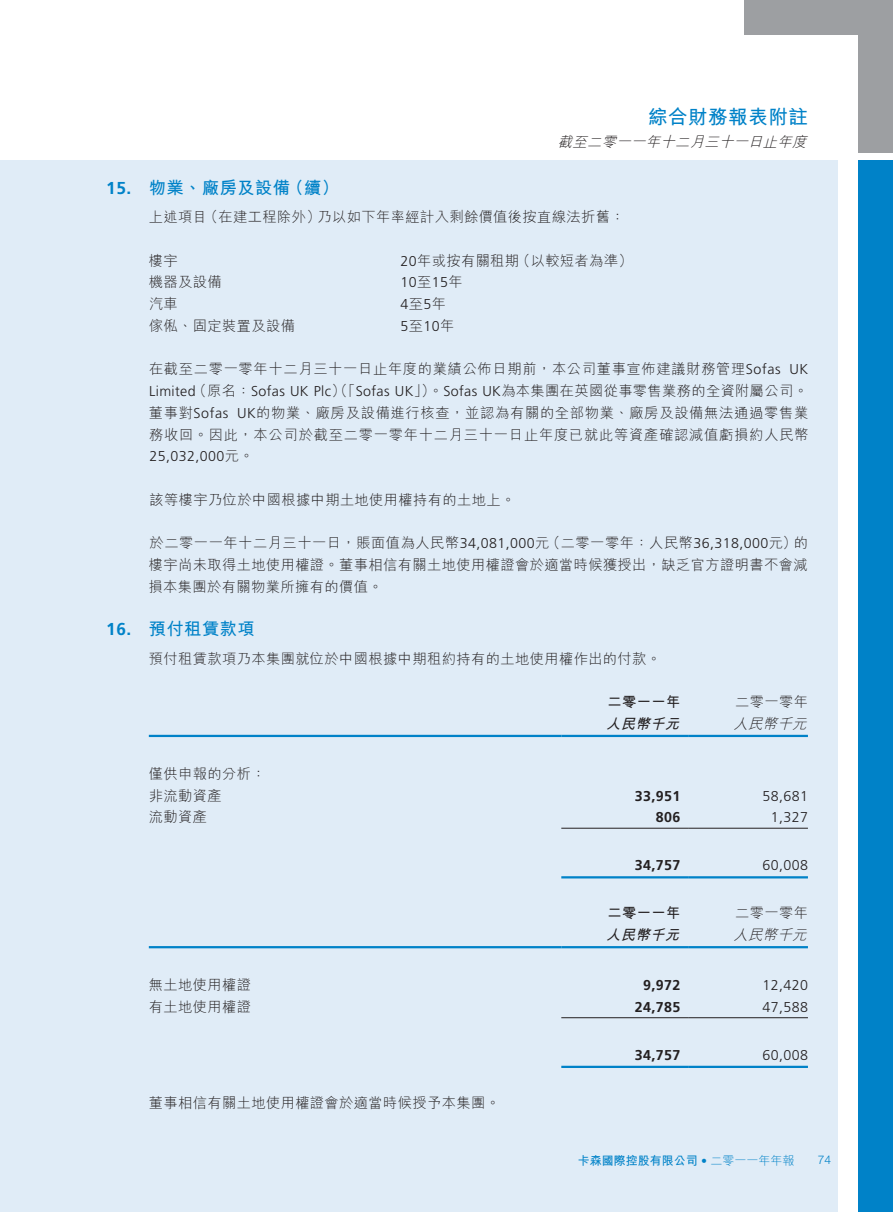
<style>
.page{position:relative;width:893px;height:1212px;background:#fff}
.page>*{position:absolute;margin:0;border:0;box-sizing:border-box;transform-origin:0 0}
.t1{font:700 19.5px "M Hei HK";letter-spacing:.03em;color:#0082c8}
.t2{font:700 17.25px "M Hei HK";letter-spacing:.03em;color:#0082c8}
.t3{font:300 14.25px/21.8px "M Hei HK";letter-spacing:.03em;color:#231f20;text-align:justify}
.t4{font:300 14.25px "Frutiger LT Std";letter-spacing:.03em;color:#231f20}
.t5{font:300 14.25px/21.8px "M Hei HK";letter-spacing:.055em;color:#231f20}
.t6{font:300 14.25px "M Hei HK";letter-spacing:.05em;color:#231f20}
.t7{font:700 14.25px "Frutiger LT Std";letter-spacing:.03em;color:#231f20}
.t8{font:italic 300 14.25px "M Hei HK";color:#231f20}
.t9{font:700 14.25px "M Hei HK";letter-spacing:.03em;color:#231f20}
.t10{font:italic 700 14.25px "M Hei HK";color:#231f20}
.t11{font:700 12px "M Hei HK";color:#0082c8}
.t12{font:300 12px "Helvetica Neue LT Std";color:#0082c8}
.s1{font-family:"Frutiger LT Std"}
.s2{font-family:"M Hei HK"}
.s3{font-family:"Frutiger LT Std";font-weight:300}
.s4{font-weight:300}
</style>
<div class="page">
<div style="left:0;top:160px;width:838px;height:1052px;background:#e0ecf7"></div>
<div style="left:859px;top:160px;width:34px;height:1052px;background:#0082c8"></div>
<div style="left:859px;top:0;width:34px;height:152px;background:#9d9fa2"></div>
<div style="left:744px;top:0;width:149px;height:34px;background:#9d9fa2"></div>
<hr style="left:149px;top:735px;width:412px;height:2px;background:#0082c8">
<hr style="left:561px;top:735px;width:128px;height:2px;background:#0082c8">
<hr style="left:689px;top:735px;width:119px;height:2px;background:#0082c8">
<hr style="left:561px;top:828px;width:128px;height:1px;background:#231f20">
<hr style="left:689px;top:828px;width:119px;height:1px;background:#231f20">
<hr style="left:561px;top:876px;width:128px;height:2px;background:#0082c8">
<hr style="left:689px;top:876px;width:119px;height:2px;background:#0082c8">
<hr style="left:149px;top:946px;width:412px;height:2px;background:#0082c8">
<hr style="left:561px;top:946px;width:128px;height:2px;background:#0082c8">
<hr style="left:689px;top:946px;width:119px;height:2px;background:#0082c8">
<hr style="left:561px;top:1017px;width:128px;height:1px;background:#231f20">
<hr style="left:689px;top:1017px;width:119px;height:1px;background:#231f20">
<hr style="left:561px;top:1066px;width:128px;height:2px;background:#0082c8">
<hr style="left:689px;top:1066px;width:119px;height:2px;background:#0082c8">
<h1 class="t1" style="left:648px;top:102px;width:161px">綜合財務報表附註</h1>
<p class="t8" style="left:558px;top:132px;width:255px">截至二零一一年十二月三十一日止年度</p>
<p class="t2" style="left:106px;top:175px;width:234px"><span class="s1">15.</span> 物業、廠房及設備（續）</p>
<p class="t3" style="left:149px;top:205px;width:477px">上述項目（在建工程除外）乃以如下年率經計入剩餘價值後按直線法折舊：</p>
<p class="t3" style="left:149px;top:249px;width:30px">樓宇</p>
<p class="t3" style="left:400px;top:249px;width:234px"><span class="s1">20</span>年或按有關租期（以較短者為準）</p>
<p class="t3" style="left:149px;top:271px;width:74px">機器及設備</p>
<p class="t4" style="left:400px;top:274px;width:64px">10<span class="s2">至</span>15<span class="s2">年</span></p>
<p class="t3" style="left:149px;top:292px;width:30px">汽車</p>
<p class="t4" style="left:400px;top:296px;width:47px">4<span class="s2">至</span>5<span class="s2">年</span></p>
<p class="t3" style="left:149px;top:314px;width:148px">傢俬、固定裝置及設備</p>
<p class="t4" style="left:401px;top:318px;width:55px">5<span class="s2">至</span>10<span class="s2">年</span></p>
<p class="t6" style="left:149px;top:359px;width:661px">在截至二零一零年十二月三十一日止年度的業績公佈日期前，本公司董事宣佈建議財務管理<span class="s1">Sofas UK</span></p>
<p class="t4" style="left:149px;top:383px;width:660px">Limited<span class="s2">（原名：</span>Sofas UK Plc<span class="s2">）（「</span>Sofas UK<span class="s2">」）。</span>Sofas UK<span class="s2">為本集團在英國從事零售業務的全資附屬公司。</span></p>
<p class="t5" style="left:149px;top:401px;width:661px">董事對<span class="s1">Sofas UK</span>的物業、廠房及設備進行核查，並認為有關的全部物業、廠房及設備無法通過零售業務收回。因此，本公司於截至二零一零年十二月三十一日止年度已就此等資產確認減值虧損約人民幣</p>
<p class="t4" style="left:150px;top:448px;width:106px">25,032,000<span class="s2">元。</span></p>
<p class="t3" style="left:150px;top:488px;width:367px">該等樓宇乃位於中國根據中期土地使用權持有的土地上。</p>
<p class="t3" style="left:149px;top:532px;width:661px">於二零一一年十二月三十一日，賬面值為人民幣<span class="s1">34,081,000</span>元（二零一零年：人民幣<span class="s1">36,318,000</span>元）的樓宇尚未取得土地使用權證。董事相信有關土地使用權證會於適當時候獲授出，缺乏官方證明書不會減損本集團於有關物業所擁有的價值。</p>
<p class="t2" style="left:106px;top:616px;width:150px"><span class="s1">16.</span> 預付租賃款項</p>
<p class="t3" style="left:149px;top:647px;width:514px">預付租賃款項乃本集團就位於中國根據中期租約持有的土地使用權作出的付款。</p>
<p class="t9" style="left:608px;top:691px;width:74px">二零一一年</p>
<p class="t3" style="left:735px;top:690px;width:74px">二零一零年</p>
<p class="t10" style="left:606px;top:713px;width:79px">人民幣千元</p>
<p class="t8" style="left:734px;top:714px;width:79px">人民幣千元</p>
<p class="t3" style="left:149px;top:762px;width:118px">僅供申報的分析：非流動資產</p>
<p class="t7" style="left:635px;top:787px;width:47px">33,951</p>
<p class="t4" style="left:762px;top:787px;width:47px">58,681</p>
<p class="t3" style="left:149px;top:805px;width:60px">流動資產</p>
<p class="t7" style="left:656px;top:809px;width:26px">806</p>
<p class="t4" style="left:771px;top:809px;width:39px">1,327</p>
<p class="t7" style="left:635px;top:857px;width:47px">34,757</p>
<p class="t4" style="left:762px;top:857px;width:47px">60,008</p>
<p class="t9" style="left:607px;top:903px;width:74px">二零一一年</p>
<p class="t3" style="left:735px;top:902px;width:74px">二零一零年</p>
<p class="t10" style="left:606px;top:924px;width:79px">人民幣千元</p>
<p class="t8" style="left:734px;top:925px;width:79px">人民幣千元</p>
<p class="t3" style="left:149px;top:973px;width:104px">無土地使用權證</p>
<p class="t7" style="left:643px;top:977px;width:39px">9,972</p>
<p class="t4" style="left:762px;top:977px;width:47px">12,420</p>
<p class="t3" style="left:149px;top:995px;width:104px">有土地使用權證</p>
<p class="t7" style="left:635px;top:998px;width:47px">24,785</p>
<p class="t4" style="left:762px;top:999px;width:47px">47,588</p>
<p class="t7" style="left:635px;top:1046px;width:47px">34,757</p>
<p class="t4" style="left:762px;top:1047px;width:47px">60,008</p>
<p class="t3" style="left:149px;top:1091px;width:353px">董事相信有關土地使用權證會於適當時候授予本集團。</p>
<p class="t11" style="left:578px;top:1152px;width:218px">卡森國際控股有限公司 <span class="s3">•</span> <span class="s4">二零一一年年報</span></p>
<p class="t12" style="left:818px;top:1152px;width:15px">74</p>
</div>
